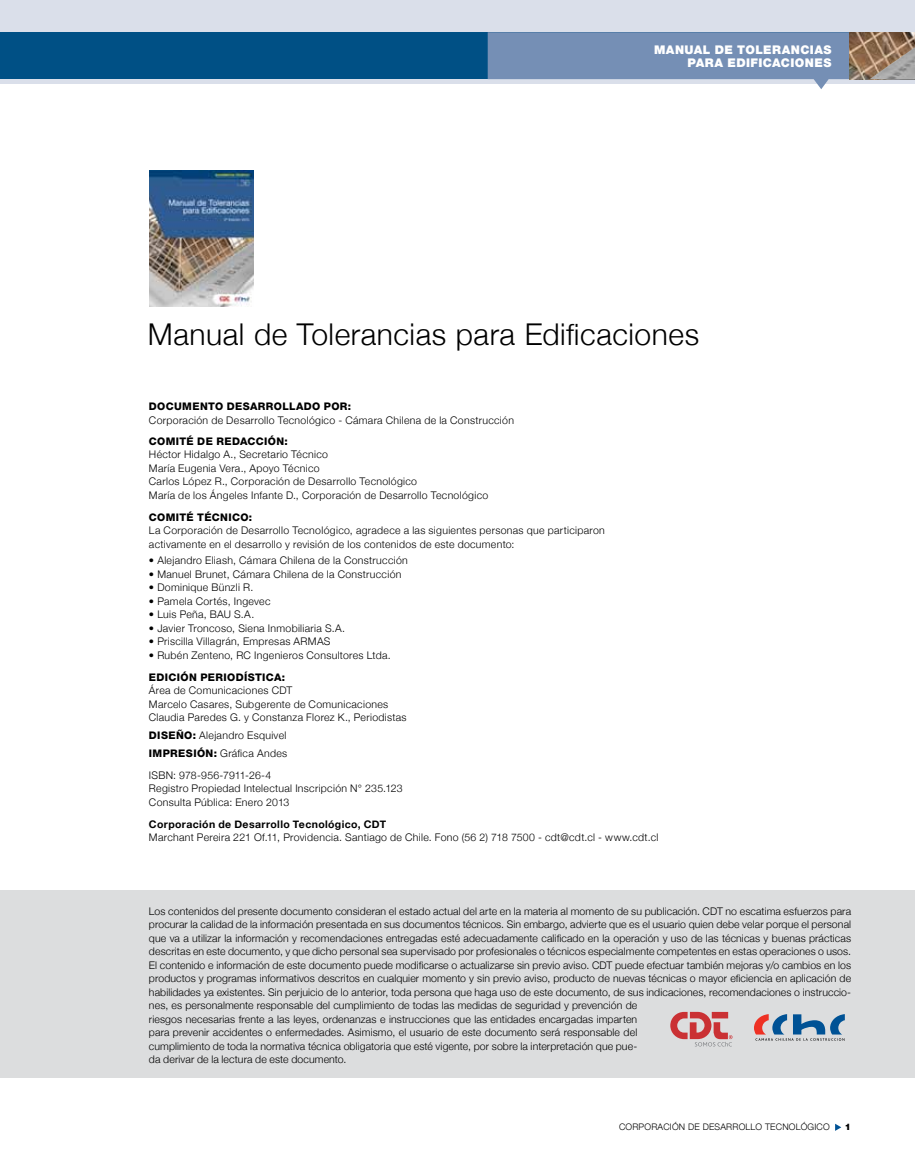
<style>
.page{position:relative;width:915px;height:1170px;background:#fff}
.page>*{position:absolute;margin:0;border:0;box-sizing:border-box;transform-origin:0 0}
.t1{font:300 30px "Helvetica Neue";letter-spacing:.02em;color:#000}
.t2{font:900 12px/13.5px "Helvetica Neue";letter-spacing:.035em;color:#fff;text-align:right}
.t3{font:300 10.5px/13.5px "Helvetica Neue";letter-spacing:.01em;color:#000}
.t4{font:300 10.5px/13.5px "Helvetica Neue";letter-spacing:.03em;color:#000}
.t5{font:800 10.5px "Helvetica Neue";letter-spacing:.035em;color:#000}
.t6{font:700 10.5px "Helvetica Neue";letter-spacing:.035em;color:#000}
.t7{font:300 9px "Helvetica Neue";letter-spacing:.02em;color:#000}
.t8{font:900 9px "Helvetica Neue";color:#000}
.s1{font-weight:800}
</style>
<div class="page">
<svg style="left:835px;top:1123px;width:6px;height:7px"></svg>
<div style="left:0;top:0;width:914px;height:84px;background:#dadfea"></div>
<div style="left:0;top:32px;width:914px;height:47px;background:#005085"></div>
<svg style="left:487px;top:32px;width:427px;height:57px"></svg>
<div style="left:849px;top:32px;width:65px;height:47px;background:#000;opacity:.42"></div>
<img style="left:869px;top:47px;width:45px;height:32px">
<div style="left:1px;top:890px;width:913px;height:187px;background:#dcddde"></div>
<img style="left:149px;top:170px;width:104px;height:136px">
<svg style="left:754px;top:1014px;width:90px;height:26px"></svg>
<svg style="left:670px;top:1011px;width:62px;height:35px"></svg>
<p class="t2" style="left:654px;top:42px;width:179px">MANUAL DE TOLERANCIAS<br>PARA EDIFICACIONES</p>
<h1 class="t1" style="left:148px;top:316px;width:552px">Manual de Tolerancias para Edificaciones</h1>
<p class="t5" style="left:149px;top:400px;width:204px">DOCUMENTO DESARROLLADO POR:</p>
<p class="t3" style="left:149px;top:413px;width:366px">Corporación de Desarrollo Tecnológico - Cámara Chilena de la Construcción</p>
<p class="t5" style="left:149px;top:434px;width:140px">COMITÉ DE REDACCIÓN:</p>
<p class="t3" style="left:149px;top:447px;width:341px">Héctor Hidalgo A., Secretario Técnico<br>María Eugenia Vera., Apoyo Técnico<br>Carlos López R., Corporación de Desarrollo Tecnológico<br>María de los Ángeles Infante D., Corporación de Desarrollo Tecnológico</p>
<p class="t5" style="left:149px;top:510px;width:105px">COMITÉ TÉCNICO:</p>
<p class="t4" style="left:149px;top:523px;width:457px">La Corporación de Desarrollo Tecnológico, agradece a las siguientes personas que participaron activamente en el desarrollo y revisión de los contenidos de este documento:</p>
<p class="t4" style="left:149px;top:553px;width:260px">• Alejandro Eliash, Cámara Chilena de la Construcción</p>
<p class="t4" style="left:149px;top:567px;width:254px">• Manuel Brunet, Cámara Chilena de la Construcción</p>
<p class="t4" style="left:149px;top:580px;width:106px">• Dominique Bünzli R.</p>
<p class="t4" style="left:149px;top:594px;width:123px">• Pamela Cortés, Ingevec</p>
<p class="t4" style="left:149px;top:607px;width:107px">• Luis Peña, BAU S.A.</p>
<p class="t4" style="left:149px;top:621px;width:198px">• Javier Troncoso, Siena Inmobiliaria S.A.</p>
<p class="t4" style="left:149px;top:634px;width:183px">• Priscilla Villagrán, Empresas ARMAS</p>
<p class="t4" style="left:149px;top:648px;width:243px">• Rubén Zenteno, RC Ingenieros Consultores Ltda.</p>
<p class="t5" style="left:149px;top:670px;width:138px">EDICIÓN PERIODÍSTICA:</p>
<p class="t4" style="left:149px;top:683px;width:259px">Área de Comunicaciones CDT<br>Marcelo Casares, Subgerente de Comunicaciones<br>Claudia Paredes G. y Constanza Florez K., Periodistas</p>
<p class="t4" style="left:149px;top:726px;width:140px;line-height:17.7px"><span class="s1">DISEÑO:</span> Alejandro Esquivel<br><span class="s1">IMPRESIÓN:</span> Gráfica Andes</p>
<p class="t4" style="left:149px;top:768px;width:255px">ISBN: 978-956-7911-26-4<br>Registro Propiedad Intelectual Inscripción N° 235.123<br>Consulta Pública: Enero 2013</p>
<p class="t6" style="left:149px;top:817px;width:239px">Corporación de Desarrollo Tecnológico, CDT</p>
<p class="t4" style="left:149px;top:830px;width:511px">Marchant Pereira 221 Of.11, Providencia. Santiago de Chile. Fono (56 2) 718 7500 - cdt@cdt.cl - www.cdt.cl</p>
<p class="t3" style="left:149px;top:903px;width:703px">Los contenidos del presente documento consideran el estado actual del arte en la materia al momento de su publicación. CDT no escatima esfuerzos para procurar la calidad de la información presentada en sus documentos técnicos. Sin embargo, advierte que es el usuario quien debe velar porque el personal que va a utilizar la información y recomendaciones entregadas esté adecuadamente calificado en la operación y uso de las técnicas y buenas prácticas descritas en este documento, y que dicho personal sea supervisado por profesionales o técnicos especialmente competentes en estas operaciones o usos.<br>El contenido e información de este documento puede modificarse o actualizarse sin previo aviso. CDT puede efectuar también mejoras y/o cambios en los productos y programas informativos descritos en cualquier momento y sin previo aviso, producto de nuevas técnicas o mayor eficiencia en aplicación de habilidades ya existentes. Sin perjuicio de lo anterior, toda persona que haga uso de este documento, de sus indicaciones, recomendaciones o instruccio&shy;nes, es personalmente responsable del cumplimiento de todas las medidas de seguridad y prevención de<br>riesgos necesarias frente a las leyes, ordenanzas e instrucciones que las entidades encargadas imparten<br>para prevenir accidentes o enfermedades. Asimismo, el usuario de este documento será responsable del<br>cumplimiento de toda la normativa técnica obligatoria que esté vigente, por sobre la interpretación que pue-<br>da derivar de la lectura de este documento.</p>
<p class="t7" style="left:619px;top:1121px;width:212px">corporación de desarrollo tecnológico</p>
<p class="t8" style="left:844px;top:1121px;width:8px">1</p>
</div>
